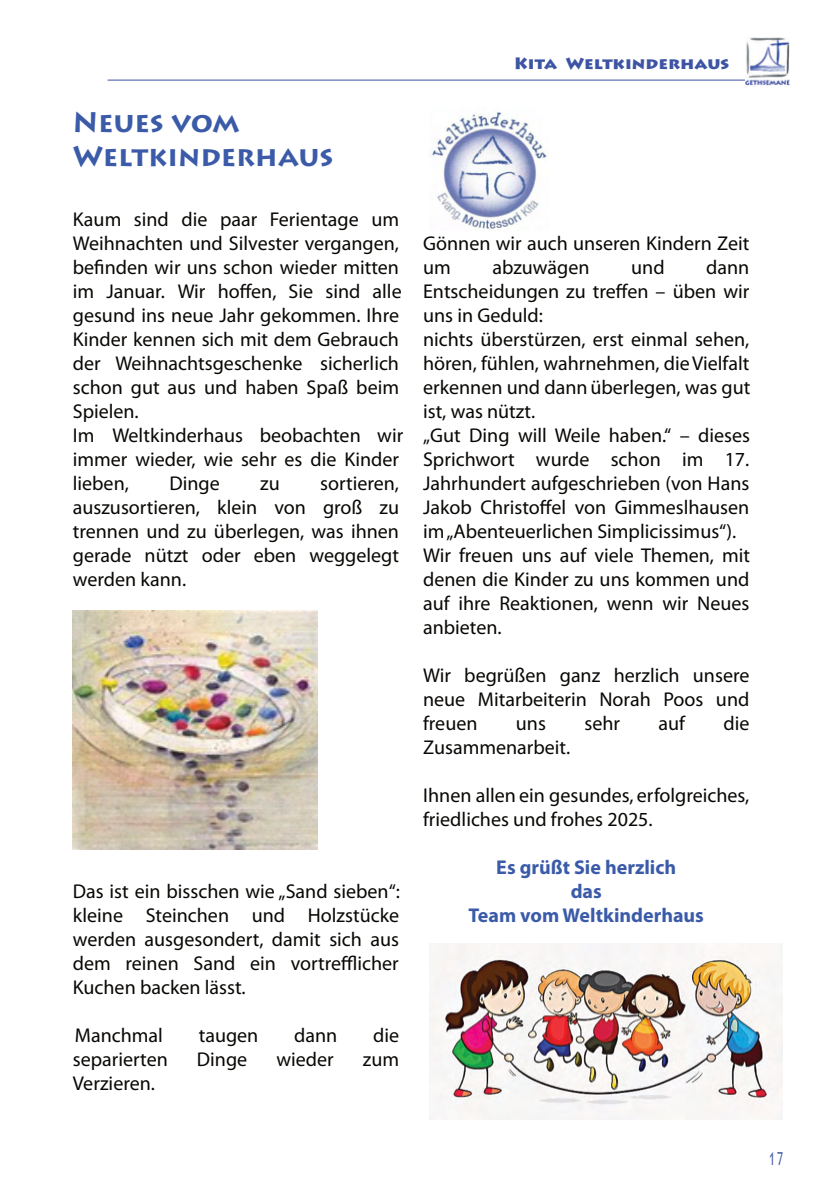
<style>
.page{position:relative;width:840px;height:1191px;background:#fff}
.page>*{position:absolute;margin:0;border:0;box-sizing:border-box;transform-origin:0 0}
.t1{font:700 28px/33.6px "Lithos Pro";color:#3b5ba9}
.t2{font:20px/24px "Myriad Pro";color:#080704}
.t3{font:700 20px/24px "Myriad Pro";color:#3b5ba9;text-align:center}
.t4{font:18.2px "Lithos Pro";color:#3d54a4;scale:.63 1}
.t5{font:900 16px "Lithos Pro";color:#3d54a4;scale:1.06 1}
</style>
<div class="page">
<img style="left:73px;top:610px;width:244px;height:239px">
<img style="left:429px;top:943px;width:353px;height:176px">
<hr style="left:108px;top:80px;width:662px;height:1px;background:#3d54a4">
<img style="left:429px;top:111px;width:119px;height:120px">
<img style="left:744px;top:38px;width:45px;height:49px">
<h1 class="t1" style="left:73px;top:109px;width:262px">Neues vom<br>Weltkinderhaus</h1>
<p class="t2" style="left:73px;top:209px;width:332px">Kaum sind die paar Ferientage um<br>Weihnachten und Silvester vergangen, befinden wir uns schon wieder mitten im Januar. Wir hoffen, Sie sind alle gesund ins neue Jahr gekommen. Ihre<br>Kinder kennen sich mit dem Gebrauch der Weihnachtsgeschenke sicherlich schon gut aus und haben Spaß beim<br>Spielen.<br>Im Weltkinderhaus beobachten wir immer wieder, wie sehr es die Kinder lieben,</p>
<p class="t2" style="left:169px;top:473px;width:52px">Dinge</p>
<p class="t2" style="left:260px;top:473px;width:21px">zu</p>
<p class="t2" style="left:73px;top:473px;width:327px;text-align:justify;text-indent:247px">sortieren, auszusortieren, klein von groß zu trennen und zu überlegen, was ihnen gerade nützt oder eben weggelegt werden kann.</p>
<p class="t2" style="left:73px;top:880px;width:328px;text-align:justify">Das ist ein bisschen wie „Sand sieben“: kleine Steinchen und Holzstücke werden ausgesondert, damit sich aus dem reinen Sand ein vortrefflicher Kuchen backen lässt.</p>
<p class="t2" style="left:75px;top:1024px;width:90px">Manchmal</p>
<p class="t2" style="left:199px;top:1024px;width:61px">taugen</p>
<p class="t2" style="left:294px;top:1024px;width:45px">dann</p>
<p class="t2" style="left:373px;top:1024px;width:27px">die</p>
<p class="t2" style="left:73px;top:1048px;width:96px">separierten</p>
<p class="t2" style="left:197px;top:1048px;width:52px">Dinge</p>
<p class="t2" style="left:276px;top:1048px;width:59px">wieder</p>
<p class="t2" style="left:362px;top:1048px;width:38px">zum</p>
<p class="t2" style="left:73px;top:1072px;width:84px">Verzieren.</p>
<p class="t5" style="left:514px;top:57px;width:204px">Kita Weltkinderhaus</p>
<p class="t2" style="left:423px;top:232px;width:327px">Gönnen wir auch unseren Kindern Zeit um</p>
<p class="t2" style="left:423px;top:256px;width:328px;text-indent:283px">dann<br>Entscheidungen zu treffen – üben wir uns in Geduld:<br>nichts überstürzen, erst einmal sehen, hören, fühlen, wahrnehmen, die Vielfalt erkennen und dann überlegen, was gut ist, was nützt.<br>„Gut Ding will Weile haben.“ – dieses<br>Sprichwort wurde schon im 17.<br>Jahrhundert aufgeschrieben (von Hans<br>Jakob Christoffel von Gimmeslhausen im„Abenteuerlichen Simplicissimus“).<br>Wir freuen uns auf viele Themen, mit denen die Kinder zu uns kommen und auf ihre Reaktionen, wenn wir Neues anbieten.</p>
<p class="t2" style="left:423px;top:664px;width:327px;text-align:justify">Wir begrüßen ganz herzlich unsere neue Mitarbeiterin Norah Poos und freuen</p>
<p class="t2" style="left:492px;top:256px;width:99px">abzuwägen</p>
<p class="t2" style="left:630px;top:256px;width:35px">und</p>
<p class="t2" style="left:515px;top:712px;width:32px">uns</p>
<p class="t2" style="left:584px;top:712px;width:37px">sehr</p>
<p class="t2" style="left:658px;top:712px;width:28px">auf</p>
<p class="t2" style="left:723px;top:712px;width:27px">die</p>
<p class="t2" style="left:423px;top:736px;width:149px">Zusammenarbeit.</p>
<p class="t2" style="left:423px;top:784px;width:327px">Ihnen allen ein gesundes, erfolgreiches, friedliches und frohes 2025.</p>
<p class="t3" style="left:468px;top:856px;width:237px">Es grüßt Sie herzlich<br>das<br>Team vom Weltkinderhaus</p>
<p class="t4" style="left:767px;top:1151px;width:27px">17</p>
</div>
